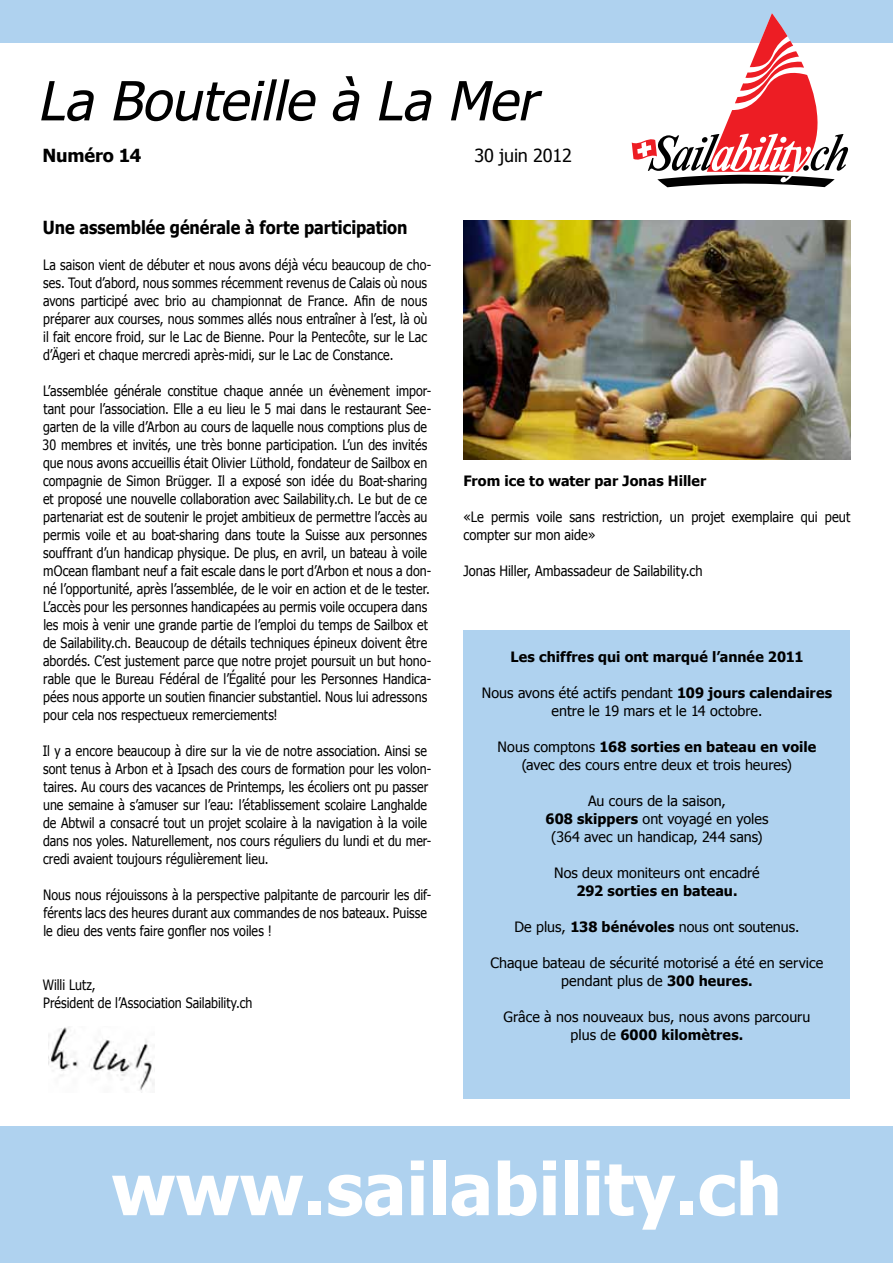
<style>
.page{position:relative;width:893px;height:1263px;background:#fff}
.page>*{position:absolute;margin:0;border:0;box-sizing:border-box;transform-origin:0 0}
.t1{font:700 72px "Tahoma";color:#fff}
.t2{font:italic 54px "Tahoma";color:#000}
.t3{font:700 18px "Tahoma";letter-spacing:-.005em;color:#000;scale:.9 1}
.t4{font:18px "Tahoma";letter-spacing:-.01em;color:#000}
.t5{font:700 18px "Tahoma";letter-spacing:-.005em;color:#000}
.t6{font:14.25px/18px "Tahoma";letter-spacing:.005em;color:#000;scale:.87 1}
.t7{font:14.25px/18px "Tahoma";letter-spacing:.005em;color:#000;text-align:center}
.t8{font:14.25px/18px "Tahoma";letter-spacing:.005em;color:#000;scale:.9 1}
.t9{font:700 14.25px "Tahoma";letter-spacing:.005em;color:#000}
.s1{font-weight:700}
</style>
<div class="page">
<div style="left:0;top:1126px;width:893px;height:137px;background:#afd2ef"></div>
<div style="left:0;top:0;width:893px;height:43px;background:#afd2ef"></div>
<svg style="left:632px;top:13px;width:216px;height:174px"></svg>
<img style="left:49px;top:1027px;width:106px;height:64px">
<img style="left:463px;top:220px;width:387px;height:239px">
<div style="left:463px;top:630px;width:387px;height:468px;background:#afd2ef"></div>
<h2 class="t2" style="left:37px;top:65px;width:515px">La Bouteille à La Mer</h2>
<p class="t5" style="left:43px;top:143px;width:100px">Numéro 14</p>
<p class="t4" style="left:475px;top:143px;width:99px">30 juin 2012</p>
<p class="t3" style="left:43px;top:215px;width:407px">Une assemblée générale à forte participation</p>
<p class="t6" style="left:43px;top:255px;width:448px">La saison vient de débuter et nous avons déjà vécu beaucoup de cho&shy;ses. Tout d’abord, nous sommes récemment revenus de Calais où nous avons participé avec brio au championnat de France. Afin de nous préparer aux courses, nous sommes allés nous entraîner à l’est, là où il fait encore froid, sur le Lac de Bienne. Pour la Pentecôte, sur le Lac d’Ägeri et chaque mercredi après-midi, sur le Lac de Constance.</p>
<p class="t6" style="left:43px;top:381px;width:448px">L’assemblée générale constitue chaque année un évènement impor&shy;tant pour l’association. Elle a eu lieu le 5 mai dans le restaurant See&shy;garten de la ville d’Arbon au cours de laquelle nous comptions plus de 30 membres et invités, une très bonne participation. L’un des invités que nous avons accueillis était Olivier Lüthold, fondateur de Sailbox en compagnie de Simon Brügger. Il a exposé son idée du Boat-sharing et proposé une nouvelle collaboration avec Sailability.ch. Le but de ce partenariat est de soutenir le projet ambitieux de permettre l’accès au permis voile et au boat-sharing dans toute la Suisse aux personnes souffrant d’un handicap physique. De plus, en avril, un bateau à voile mOcean flambant neuf a fait escale dans le port d’Arbon et nous a don&shy;né l’opportunité, après l’assemblée, de le voir en action et de le tester.<br>L’accès pour les personnes handicapées au permis voile occupera dans les mois à venir une grande partie de l’emploi du temps de Sailbox et de Sailability.ch. Beaucoup de détails techniques épineux doivent être abordés. C’est justement parce que notre projet poursuit un but hono&shy;rable que le Bureau Fédéral de l’Égalité pour les Personnes Handica&shy;pées nous apporte un soutien financier substantiel. Nous lui adressons pour cela nos respectueux remerciements!</p>
<p class="t6" style="left:43px;top:741px;width:448px">Il y a encore beaucoup à dire sur la vie de notre association. Ainsi se sont tenus à Arbon et à Ipsach des cours de formation pour les volon&shy;taires. Au cours des vacances de Printemps, les écoliers ont pu passer une semaine à s’amuser sur l’eau: l’établissement scolaire Langhalde de Abtwil a consacré tout un projet scolaire à la navigation à la voile dans nos yoles. Naturellement, nos cours réguliers du lundi et du mer&shy;credi avaient toujours régulièrement lieu.</p>
<p class="t6" style="left:43px;top:885px;width:447px">Nous nous réjouissons à la perspective palpitante de parcourir les dif&shy;férents lacs des heures durant aux commandes de nos bateaux. Puisse le dieu des vents faire gonfler nos voiles !</p>
<p class="t6" style="left:43px;top:975px;width:242px">Willi Lutz,<br>Président de l’Association Sailability.ch</p>
<p class="t9" style="left:463px;top:471px;width:244px">From ice to water par Jonas Hiller</p>
<p class="t8" style="left:463px;top:507px;width:431px">«Le permis voile sans restriction, un projet exemplaire qui peut compter sur mon aide»</p>
<p class="t8" style="left:463px;top:561px;width:267px">Jonas Hiller, Ambassadeur de Sailability.ch</p>
<p class="t9" style="left:510px;top:647px;width:295px">Les chiffres qui ont marqué l’année 2011</p>
<p class="t7" style="left:482px;top:683px;width:352px">Nous avons été actifs pendant <span class="s1">109 jours calendaires </span>entre le 19 mars et le 14 octobre.</p>
<p class="t7" style="left:498px;top:737px;width:320px">Nous comptons <span class="s1">168 sorties en bateau en voile </span>(avec des cours entre deux et trois heures)</p>
<p class="t7" style="left:545px;top:791px;width:225px">Au cours de la saison,<br><span class="s1">608 skippers</span> ont voyagé en yoles (364 avec un handicap, 244 sans)</p>
<p class="t7" style="left:554px;top:863px;width:207px">Nos deux moniteurs ont encadré</p>
<p class="t9" style="left:576px;top:881px;width:162px">292 sorties en bateau.</p>
<p class="t7" style="left:514px;top:917px;width:287px">De plus, <span class="s1">138 bénévoles</span> nous ont soutenus.</p>
<p class="t7" style="left:491px;top:953px;width:334px">Chaque bateau de sécurité motorisé a été en service pendant plus de <span class="s1">300 heures.</span></p>
<p class="t7" style="left:503px;top:1007px;width:308px">Grâce à nos nouveaux bus, nous avons parcouru plus de <span class="s1">6000 kilomètres.</span></p>
<h1 class="t1" style="left:111px;top:1138px;width:672px">www.sailability.ch</h1>
</div>
